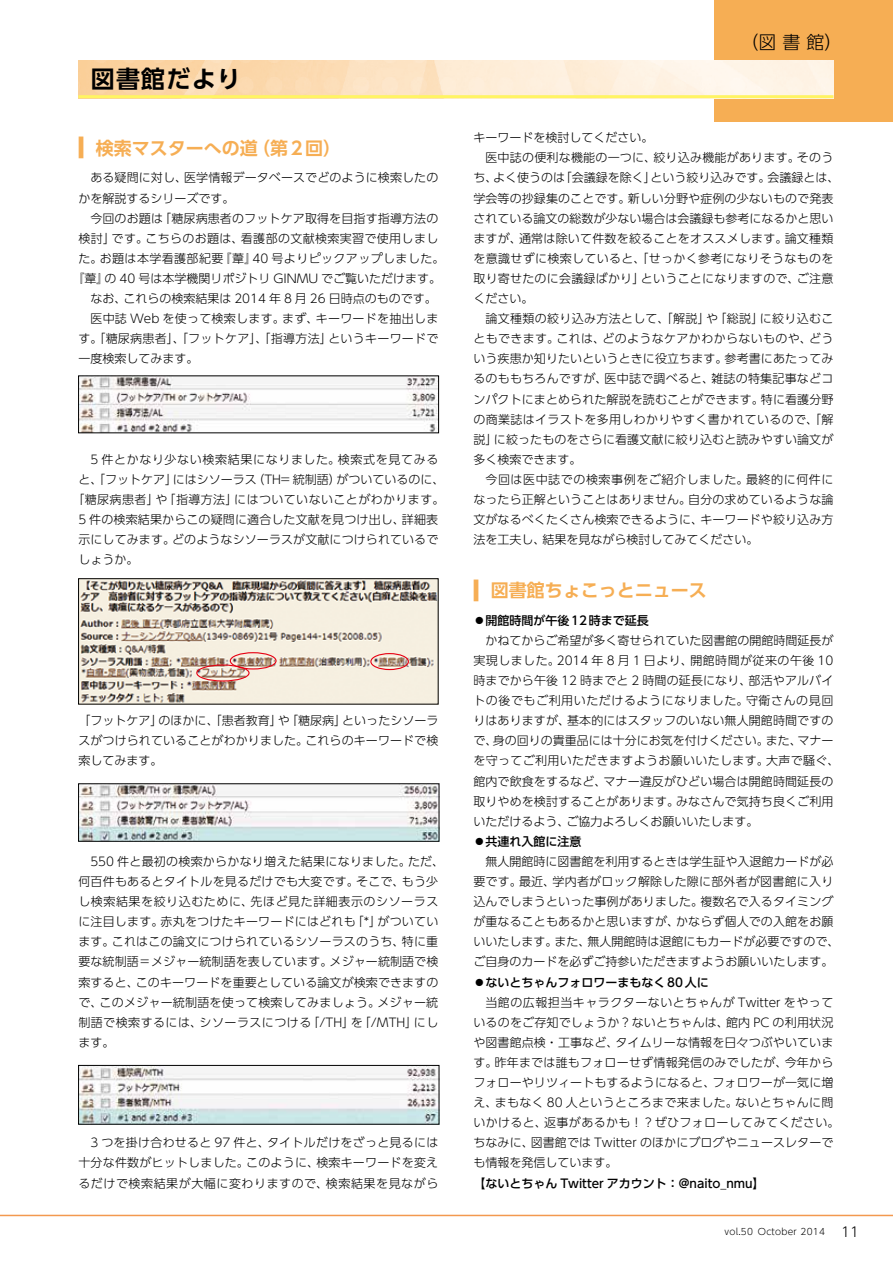
<style>
.page{position:relative;width:893px;height:1263px;background:#fff}
.page>*{position:absolute;margin:0;border:0;box-sizing:border-box;transform-origin:0 0}
.t1{font:700 24px "UD Shin Go Pr 6 N De";letter-spacing:.05em;color:#000}
.t2{font:700 18px "UD Shin Go Pr 6 N De";color:#f6ae54}
.t3{font:300 18px "UD Shin Go Pr 6 N";color:#000}
.t4{font:300 12px/20.1px "UD Shin Go Pr 6 N";letter-spacing:.01em;color:#000}
.t5{font:300 12px "UD Shin Go Pr 6 N";letter-spacing:.03em;color:#000}
.t6{font:300 12px "UD Shin Go Pr 6 N";letter-spacing:.035em;color:#000}
.t7{font:500 12px "UD Shin Go Pr 6 N";color:#000}
.t8{font:300 12px "UD Shin Go Pr 6 N";letter-spacing:.055em;color:#000}
.t9{font:300 12px "UD Shin Go Pr 6 N";letter-spacing:.05em;color:#000}
.t10{font:300 9px "UD Shin Go Pr 6 N";letter-spacing:.025em;color:#000}
.s1{font-size:25.2px}
.s2{font-weight:500}
.s3{font-size:13.5px}
</style>
<div class="page">
<hr style="left:0;top:1215px;width:893px;height:1px;background:#f3994f">
<div style="left:714px;top:0;width:179px;height:121px;background:#f6ae54"></div>
<img style="left:78px;top:60px;width:755px;height:35px">
<hr style="left:78px;top:95px;width:755px;height:3px;background:#fff462">
<img style="left:80px;top:378px;width:357px;height:53px">
<img style="left:80px;top:580px;width:356px;height:122px">
<div style="left:78px;top:578px;width:360px;height:126px;border:1px solid #000"></div>
<img style="left:80px;top:785px;width:357px;height:54px">
<img style="left:80px;top:1067px;width:357px;height:55px">
<div style="left:78px;top:1065px;width:361px;height:59px;border:1px solid #000"></div>
<div style="left:230px;top:652px;width:47px;height:17px;border:1px solid #e60012;border-radius:50%"></div>
<div style="left:196px;top:664px;width:54px;height:17px;border:1px solid #e60012;border-radius:50%"></div>
<div style="left:370px;top:653px;width:39px;height:17px;border:1px solid #e60012;border-radius:50%"></div>
<h1 class="t1" style="left:91px;top:60px;width:151px">図書館だより</h1>
<h2 class="t2" style="left:78px;top:133px;width:264px"><span class="s1">■</span> 検索マスターへの道（第2回）</h2>
<p class="t4" style="left:78px;top:167px;width:361px;text-indent:12px">ある疑問に対し、医学情報データベースでどのように検索したのかを解説するシリーズです。</p>
<p class="t4" style="left:90px;top:208px;width:350px">今回のお題は「糖尿病患者のフットケア取得を目指す指導方法の</p>
<p class="t5" style="left:78px;top:228px;width:361px">検討」です。こちらのお題は、看護部の文献検索実習で使用しまし</p>
<p class="t6" style="left:78px;top:249px;width:368px">た。お題は本学看護部紀要『葦』40 号よりピックアップしました。</p>
<p class="t4" style="left:72px;top:268px;width:370px">『葦』の 40 号は本学機関リポジトリ GINMU でご覧いただけます。</p>
<p class="t4" style="left:90px;top:288px;width:348px">なお、これらの検索結果は 2014 年 8 月 26 日時点のものです。</p>
<p class="t4" style="left:90px;top:308px;width:350px">医中誌 Web を使って検索します。まず、キーワードを抽出しま</p>
<p class="t4" style="left:78px;top:328px;width:362px">す。「糖尿病患者」、「フットケア」、「指導方法」というキーワードで</p>
<p class="t4" style="left:78px;top:348px;width:121px">一度検索してみます。</p>
<p class="t8" style="left:90px;top:450px;width:350px">5 件とかなり少ない検索結果になりました。検索式を見てみる</p>
<p class="t4" style="left:78px;top:469px;width:368px">と、「フットケア」にはシソーラス（TH= 統制語）がついているのに、</p>
<p class="t6" style="left:72px;top:490px;width:373px">「糖尿病患者」や「指導方法」にはついていないことがわかります。</p>
<p class="t4" style="left:78px;top:509px;width:361px">5 件の検索結果からこの疑問に適合した文献を見つけ出し、詳細表</p>
<p class="t4" style="left:78px;top:529px;width:362px">示にしてみます。どのようなシソーラスが文献につけられているで</p>
<p class="t4" style="left:78px;top:549px;width:61px">しょうか。</p>
<p class="t4" style="left:78px;top:710px;width:362px;text-align:justify">「フットケア」のほかに、「患者教育」や「糖尿病」といったシソーラスがつけられていることがわかりました。これらのキーワードで検索してみます。</p>
<p class="t4" style="left:78px;top:851px;width:367px;text-indent:12px">550 件と最初の検索からかなり増えた結果になりました。ただ、何百件もあるとタイトルを見るだけでも大変です。そこで、もう少し検索結果を絞り込むために、先ほど見た詳細表示のシソーラスに注目します。赤丸をつけたキーワードにはどれも「*」がついています。これはこの論文につけられているシソーラスのうち、特に重要な統制語＝メジャー統制語を表しています。メジャー統制語で検索すると、このキーワードを重要としている論文が検索できますので、このメジャー統制語を使って検索してみましょう。メジャー統制語で検索するには、シソーラスにつける「/TH」を「/MTH」にします。</p>
<p class="t4" style="left:78px;top:1132px;width:362px;text-align:justify;text-indent:12px">3 つを掛け合わせると 97 件と、タイトルだけをざっと見るには十分な件数がヒットしました。このように、検索キーワードを変えるだけで検索結果が大幅に変わりますので、検索結果を見ながら</p>
<h2 class="t3" style="left:740px;top:27px;width:103px">（図書館）</h2>
<p class="t4" style="left:473px;top:127px;width:181px">キーワードを検討してください。</p>
<p class="t4" style="left:485px;top:147px;width:349px">医中誌の便利な機能の一つに、絞り込み機能があります。そのう</p>
<p class="t4" style="left:473px;top:167px;width:367px">ち、よく使うのは「会議録を除く」という絞り込みです。会議録とは、</p>
<p class="t4" style="left:473px;top:188px;width:362px">学会等の抄録集のことです。新しい分野や症例の少ないもので発表</p>
<p class="t4" style="left:473px;top:208px;width:361px">されている論文の総数が少ない場合は会議録も参考になるかと思い</p>
<p class="t4" style="left:473px;top:228px;width:361px">ますが、通常は除いて件数を絞ることをオススメします。論文種類</p>
<p class="t5" style="left:473px;top:249px;width:362px">を意識せずに検索していると、「せっかく参考になりそうなものを</p>
<p class="t4" style="left:473px;top:268px;width:361px">取り寄せたのに会議録ばかり」ということになりますので、ご注意</p>
<p class="t4" style="left:473px;top:288px;width:61px">ください。</p>
<p class="t4" style="left:485px;top:308px;width:350px">論文種類の絞り込み方法として、「解説」や「総説」に絞り込むこ</p>
<p class="t5" style="left:473px;top:329px;width:362px">ともできます。これは、どのようなケアかわからないものや、どう</p>
<p class="t4" style="left:473px;top:348px;width:362px">いう疾患か知りたいというときに役立ちます。参考書にあたってみ</p>
<p class="t4" style="left:473px;top:368px;width:361px">るのももちろんですが、医中誌で調べると、雑誌の特集記事などコ</p>
<p class="t4" style="left:473px;top:389px;width:362px">ンパクトにまとめられた解説を読むことができます。特に看護分野</p>
<p class="t5" style="left:473px;top:409px;width:362px">の商業誌はイラストを多用しわかりやすく書かれているので、「解</p>
<p class="t4" style="left:473px;top:429px;width:361px">説」に絞ったものをさらに看護文献に絞り込むと読みやすい論文が</p>
<p class="t4" style="left:473px;top:449px;width:109px">多く検索できます。</p>
<p class="t9" style="left:485px;top:470px;width:350px">今回は医中誌での検索事例をご紹介しました。最終的に何件に</p>
<p class="t4" style="left:473px;top:489px;width:362px">なったら正解ということはありません。自分の求めているような論</p>
<p class="t4" style="left:473px;top:509px;width:362px">文がなるべくたくさん検索できるように、キーワードや絞り込み方</p>
<p class="t4" style="left:473px;top:529px;width:286px">法を工夫し、結果を見ながら検討してみてください。</p>
<h2 class="t2" style="left:473px;top:575px;width:235px"><span class="s1">■</span> 図書館ちょこっとニュース</h2>
<p class="t7" style="left:473px;top:610px;width:177px">◦開館時間が午後12時まで延長</p>
<p class="t4" style="left:473px;top:630px;width:368px;text-indent:12px">かねてからご希望が多く寄せられていた図書館の開館時間延長が実現しました。2014 年 8 月 1 日より、開館時間が従来の午後 10時までから午後 12 時までと 2 時間の延長になり、部活やアルバイトの後でもご利用いただけるようになりました。守衛さんの見回りはありますが、基本的にはスタッフのいない無人開館時間ですので、身の回りの貴重品には十分にお気を付けください。また、マナーを守ってご利用いただきますようお願いいたします。大声で騒ぐ、館内で飲食をするなど、マナー違反がひどい場合は開館時間延長の取りやめを検討することがあります。みなさんで気持ち良くご利用いただけるよう、ご協力よろしくお願いいたします。<br>◦<span class="s2">共連れ入館に注意</span></p>
<p class="t4" style="left:473px;top:851px;width:367px;text-indent:12px">無人開館時に図書館を利用するときは学生証や入退館カードが必要です。最近、学内者がロック解除した隙に部外者が図書館に入り込んでしまうといった事例がありました。複数名で入るタイミングが重なることもあるかと思いますが、かならず個人での入館をお願いいたします。また、無人開館時は退館にもカードが必要ですので、ご自身のカードを必ずご持参いただきますようお願いいたします。◦<span class="s2">ないとちゃんフォロワーまもなく80人に</span></p>
<p class="t4" style="left:473px;top:992px;width:368px;text-indent:12px">当館の広報担当キャラクターないとちゃんが Twitter をやっているのをご存知でしょうか？ないとちゃんは、館内 PC の利用状況や図書館点検・工事など、タイムリーな情報を日々つぶやいています。昨年までは誰もフォローせず情報発信のみでしたが、今年からフォローやリツィートもするようになると、フォロワーが一気に増え、まもなく 80 人というところまで来ました。ないとちゃんに問いかけると、返事があるかも！？ぜひフォローしてみてください。ちなみに、図書館では Twitter のほかにブログやニュースレターでも情報を発信しています。</p>
<p class="t7" style="left:473px;top:1173px;width:293px">【ないとちゃん Twitter アカウント：@naito_nmu】</p>
<p class="t10" style="left:725px;top:1224px;width:136px">vol.50 October 2014 <span class="s3">11</span></p>
</div>
